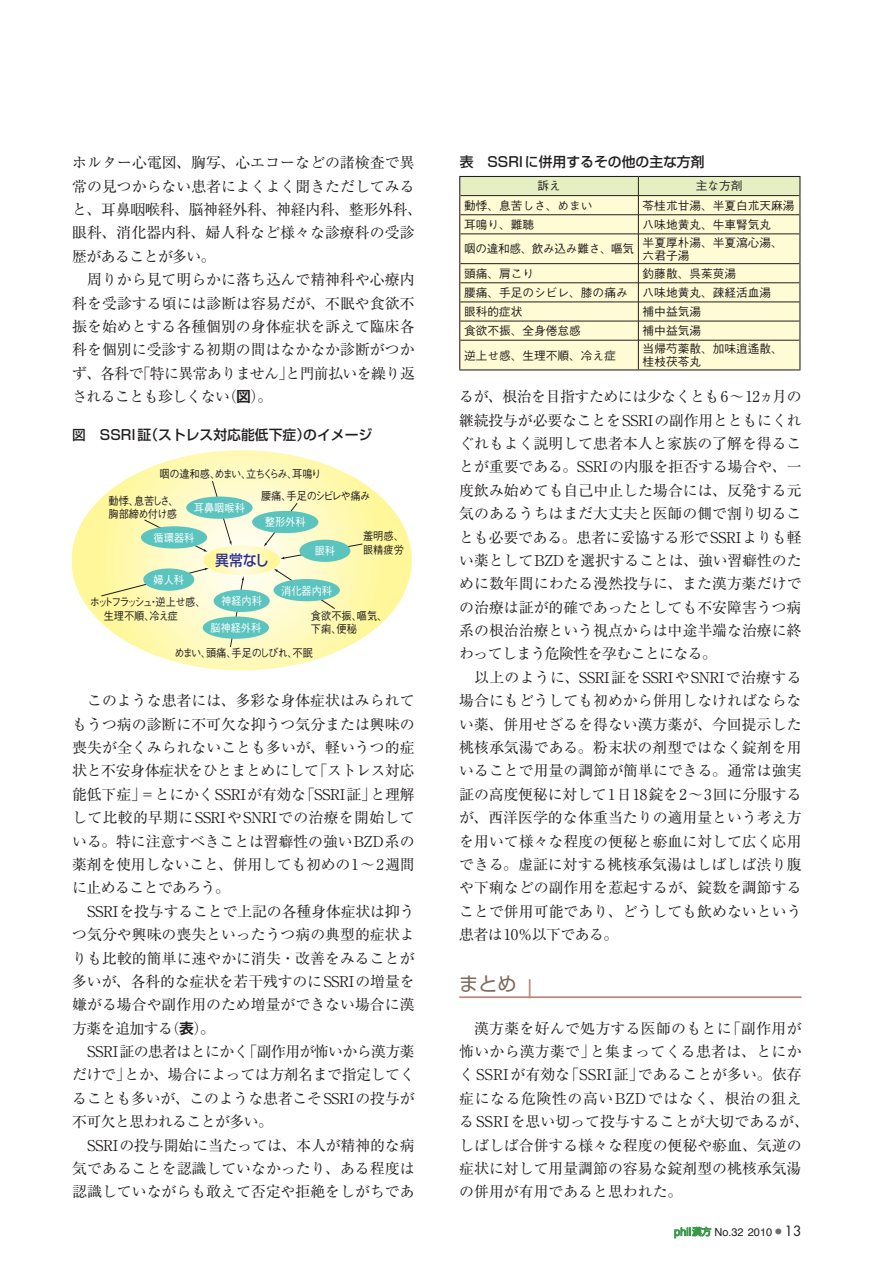
<style>
.page{position:relative;width:893px;height:1263px;background:#fff}
.page>*{position:absolute;margin:0;border:0;box-sizing:border-box;transform-origin:0 0}
.t1{font:19.2px "Shin Go Pro Regular 90 pv RKSJ H";color:#7f6a5e}
.t2{font:15px "Shin Go Pro Medium 90 pv RKSJ H";color:#2e3092;scale:.92 1}
.t3{font:14.85px/23.4px "Ryumin Pro Regular 90 pv RKSJ H";color:#231f20;text-align:justify}
.t4{font:13.8px "Shin Go Pro Medium 90 pv RKSJ H";color:#231f20}
.t5{font:11.7px/12.8px "Gothic BBB Pro Medium 90 pv RKSJ H";color:#231f20}
.t6{font:11.7px "Gothic BBB Pro Medium 90 pv RKSJ H";letter-spacing:-.02em;color:#231f20}
.t7{font:11.1px/13.4px "Gothic BBB Pro Medium 90 pv RKSJ H";letter-spacing:-.045em;color:#231f20;scale:.92 1}
.t8{font:11.1px "Gothic BBB Pro Medium 90 pv RKSJ H";color:#fff;scale:.92 1}
.t9{font:11.1px/14.1px "Gothic BBB Pro Medium 90 pv RKSJ H";letter-spacing:-.1em;color:#231f20;scale:.92 1}
.t10{font:11.1px "Gothic BBB Pro Medium 90 pv RKSJ H";letter-spacing:-.125em;color:#231f20;scale:.92 1}
.t11{font:11.1px "Gothic BBB Pro Medium 90 pv RKSJ H";letter-spacing:-.07em;color:#231f20;scale:.92 1}
.t12{font:11.1px/13.4px "Gothic BBB Pro Medium 90 pv RKSJ H";color:#231f20;scale:.92 1}
.t13{font:10.95px "Helvetica";color:#231f20}
.s1{font-family:"Gothic MB101 Pro De Bold 90 pv RKSJ H"}
.s2{color:#b7887b}
.s3{color:#3a9948}
.s4{font-family:"Shin Go Pro Regular 90 pv RKSJ H";font-size:9.6px;color:#3a9948}
.s5{font-family:"Futura";font-size:13.8px}
</style>
<div class="page">
<svg style="left:72px;top:450px;width:340px;height:220px;background:#fef9b4"></svg>
<svg style="left:203px;top:545px;width:77px;height:30px;background:#fffac4"></svg>
<svg style="left:101px;top:568px;width:108px;height:28px;background:#f7f2b5"></svg>
<svg style="left:230px;top:576px;width:14px;height:71px"></svg>
<svg style="left:264px;top:502px;width:99px;height:57px;background:#f9f5be"></svg>
<svg style="left:274px;top:569px;width:61px;height:40px"></svg>
<svg style="left:144px;top:480px;width:88px;height:72px;background:#f9f6c4"></svg>
<div style="left:186px;top:496px;width:67px;height:23px;background:#5bc4be;border-radius:50%"></div>
<div style="left:141px;top:526px;width:66px;height:22px;background:#5bc4be;border-radius:50%"></div>
<div style="left:143px;top:568px;width:51px;height:23px;background:#5bc4be;border-radius:50%"></div>
<div style="left:203px;top:616px;width:66px;height:23px;background:#5bc4be;border-radius:50%"></div>
<div style="left:252px;top:511px;width:66px;height:22px;background:#5bc4be;border-radius:50%"></div>
<div style="left:299px;top:540px;width:51px;height:22px;background:#5bc4be;border-radius:50%"></div>
<div style="left:214px;top:590px;width:56px;height:22px;background:#5bc4be;border-radius:50%"></div>
<div style="left:274px;top:579px;width:66px;height:22px;background:#5bc4be;border-radius:50%"></div>
<hr style="left:459px;top:996px;width:342px;height:2px;background:#b7887b">
<hr style="left:459px;top:369px;width:341px;height:1px;background:#231f20">
<svg style="left:459px;top:176px;width:341px;height:193px;background:#f0eec9"></svg>
<p class="t3" style="left:72px;top:153px;width:351px;text-align:left">ホルター心電図、胸写、心エコーなどの諸検査で異常の見つからない患者によくよく聞きただしてみると、耳鼻咽喉科、脳神経外科、神経内科、整形外科、眼科、消化器内科、婦人科など様々な診療科の受診歴があることが多い。</p>
<p class="t3" style="left:72px;top:270px;width:344px;text-indent:15px">周りから見て明らかに落ち込んで精神科や心療内科を受診する頃には診断は容易だが、不眠や食欲不振を始めとする各種個別の身体症状を訴えて臨床各科を個別に受診する初期の間はなかなか診断がつかず、各科で「特に異常ありません」と門前払いを繰り返されることも珍しくない（<span class="s1">図</span>）。</p>
<p class="t4" style="left:72px;top:430px;width:302px">図　SSRI証（ストレス対応能低下症）のイメージ</p>
<p class="t10" style="left:160px;top:469px;width:177px">咽の違和感、めまい、立ちくらみ、耳鳴り</p>
<p class="t8" style="left:194px;top:504px;width:57px">耳鼻咽喉科</p>
<p class="t8" style="left:154px;top:533px;width:46px">循環器科</p>
<p class="t7" style="left:261px;top:491px;width:120px">腰痛、手足のシビレや痛み</p>
<p class="t8" style="left:265px;top:518px;width:46px">整形外科</p>
<p class="t7" style="left:363px;top:531px;width:46px">羞明感、</p>
<p class="t8" style="left:315px;top:547px;width:24px">眼科</p>
<p class="t7" style="left:363px;top:544px;width:46px">眼精疲労</p>
<p class="t8" style="left:221px;top:597px;width:46px">神経内科</p>
<p class="t12" style="left:311px;top:610px;width:85px">食欲不振、嘔気、下痢、便秘</p>
<p class="t7" style="left:108px;top:495px;width:78px">動悸、息苦しさ、胸部締め付け感</p>
<p class="t2" style="left:215px;top:554px;width:60px">異常なし</p>
<p class="t8" style="left:153px;top:576px;width:35px">婦人科</p>
<p class="t8" style="left:281px;top:586px;width:57px">消化器内科</p>
<p class="t9" style="left:104px;top:596px;width:112px;text-indent:-14px">ホットフラッシュ・逆上せ感、生理不順、冷え症</p>
<p class="t8" style="left:210px;top:624px;width:57px">脳神経外科</p>
<p class="t11" style="left:174px;top:649px;width:152px">めまい、頭痛、手足のしびれ、不眠</p>
<p class="t3" style="left:72px;top:691px;width:344px;text-indent:15px">このような患者には、多彩な身体症状はみられてもうつ病の診断に不可欠な抑うつ気分または興味の喪失が全くみられないことも多いが、軽いうつ的症状と不安身体症状をひとまとめにして「ストレス対応能低下症」＝とにかくSSRIが有効な「SSRI証」と理解して比較的早期にSSRIやSNRIでの治療を開始している。特に注意すべきことは習癖性の強いBZD系の薬剤を使用しないこと、併用しても初めの1～2週間に止めることであろう。</p>
<p class="t3" style="left:72px;top:901px;width:344px;text-indent:15px">SSRIを投与することで上記の各種身体症状は抑うつ気分や興味の喪失といったうつ病の典型的症状よりも比較的簡単に速やかに消失・改善をみることが多いが、各科的な症状を若干残すのにSSRIの増量を嫌がる場合や副作用のため増量ができない場合に漢方薬を追加する（<span class="s1">表</span>）。</p>
<p class="t3" style="left:72px;top:1042px;width:344px;text-indent:15px">SSRI証の患者はとにかく「副作用が怖いから漢方薬だけで」とか、場合によっては方剤名まで指定してくることも多いが、このような患者こそSSRIの投与が不可欠と思われることが多い。</p>
<p class="t3" style="left:72px;top:1135px;width:344px;text-indent:15px">SSRIの投与開始に当たっては、本人が精神的な病気であることを認識していなかったり、ある程度は認識していながらも敢えて否定や拒絶をしがちであ</p>
<p class="t4" style="left:460px;top:157px;width:246px">表　SSRIに併用するその他の主な方剤</p>
<p class="t5" style="left:537px;top:181px;width:25px">訴え</p>
<p class="t5" style="left:696px;top:181px;width:48px">主な方剤</p>
<p class="t5" style="left:464px;top:200px;width:130px">動悸、息苦しさ、めまい</p>
<p class="t5" style="left:643px;top:200px;width:153px">苓桂朮甘湯、半夏白朮天麻湯</p>
<p class="t5" style="left:464px;top:220px;width:72px">耳鳴り、難聴</p>
<p class="t5" style="left:643px;top:220px;width:130px">八味地黄丸、牛車腎気丸</p>
<p class="t6" style="left:464px;top:244px;width:172px">咽の違和感、飲み込み難さ、嘔気</p>
<p class="t5" style="left:643px;top:238px;width:142px">半夏厚朴湯、半夏瀉心湯、六君子湯</p>
<p class="t5" style="left:464px;top:268px;width:72px">頭痛、肩こり</p>
<p class="t5" style="left:643px;top:268px;width:95px">釣藤散、呉茱萸湯</p>
<p class="t5" style="left:464px;top:288px;width:165px">腰痛、手足のシビレ、膝の痛み</p>
<p class="t5" style="left:643px;top:288px;width:130px">八味地黄丸、疎経活血湯</p>
<p class="t5" style="left:464px;top:307px;width:60px">眼科的症状</p>
<p class="t5" style="left:643px;top:307px;width:60px">補中益気湯</p>
<p class="t5" style="left:464px;top:326px;width:118px">食欲不振、全身倦怠感</p>
<p class="t5" style="left:643px;top:326px;width:60px">補中益気湯</p>
<p class="t5" style="left:464px;top:350px;width:153px">逆上せ感、生理不順、冷え症</p>
<p class="t5" style="left:643px;top:344px;width:142px">当帰芍薬散、加味逍遙散、桂枝茯苓丸</p>
<p class="t3" style="left:459px;top:387px;width:344px">るが、根治を目指すためには少なくとも6～12ヵ月の継続投与が必要なことをSSRIの副作用とともにくれぐれもよく説明して患者本人と家族の了解を得ることが重要である。SSRIの内服を拒否する場合や、一度飲み始めても自己中止した場合には、反発する元気のあるうちはまだ大丈夫と医師の側で割り切ることも必要である。患者に妥協する形でSSRIよりも軽い薬としてBZDを選択することは、強い習癖性のために数年間にわたる漫然投与に、また漢方薬だけでの治療は証が的確であったとしても不安障害うつ病系の根治治療という視点からは中途半端な治療に終わってしまう危険性を孕むことになる。</p>
<p class="t3" style="left:459px;top:668px;width:344px;text-indent:15px">以上のように、SSRI証をSSRIやSNRIで治療する場合にもどうしても初めから併用しなければならない薬、併用せざるを得ない漢方薬が、今回提示した桃核承気湯である。粉末状の剤型ではなく錠剤を用いることで用量の調節が簡単にできる。通常は強実証の高度便秘に対して1日18錠を2～3回に分服するが、西洋医学的な体重当たりの適用量という考え方を用いて様々な程度の便秘と瘀血に対して広く応用できる。虚証に対する桃核承気湯はしばしば渋り腹や下痢などの副作用を惹起するが、錠数を調節することで併用可能であり、どうしても飲めないという患者は10％以下である。</p>
<p class="t1" style="left:459px;top:976px;width:79px">まとめ <span class="s2">┃</span></p>
<p class="t3" style="left:459px;top:1018px;width:351px;text-align:left;text-indent:15px">漢方薬を好んで処方する医師のもとに「副作用が怖いから漢方薬で」と集まってくる患者は、とにかくSSRIが有効な「SSRI証」であることが多い。依存症になる危険性の高いBZDではなく、根治の狙えるSSRIを思い切って投与することが大切であるが、しばしば合併する様々な程度の便秘や瘀血、気逆の症状に対して用量調節の容易な錠剤型の桃核承気湯の併用が有用であると思われた。</p>
<p class="t13" style="left:674px;top:1227px;width:129px"><span class="s3">phil</span><span class="s4">漢方</span> No.32 2010 <sup>●</sup> <span class="s5">13</span></p>
</div>
